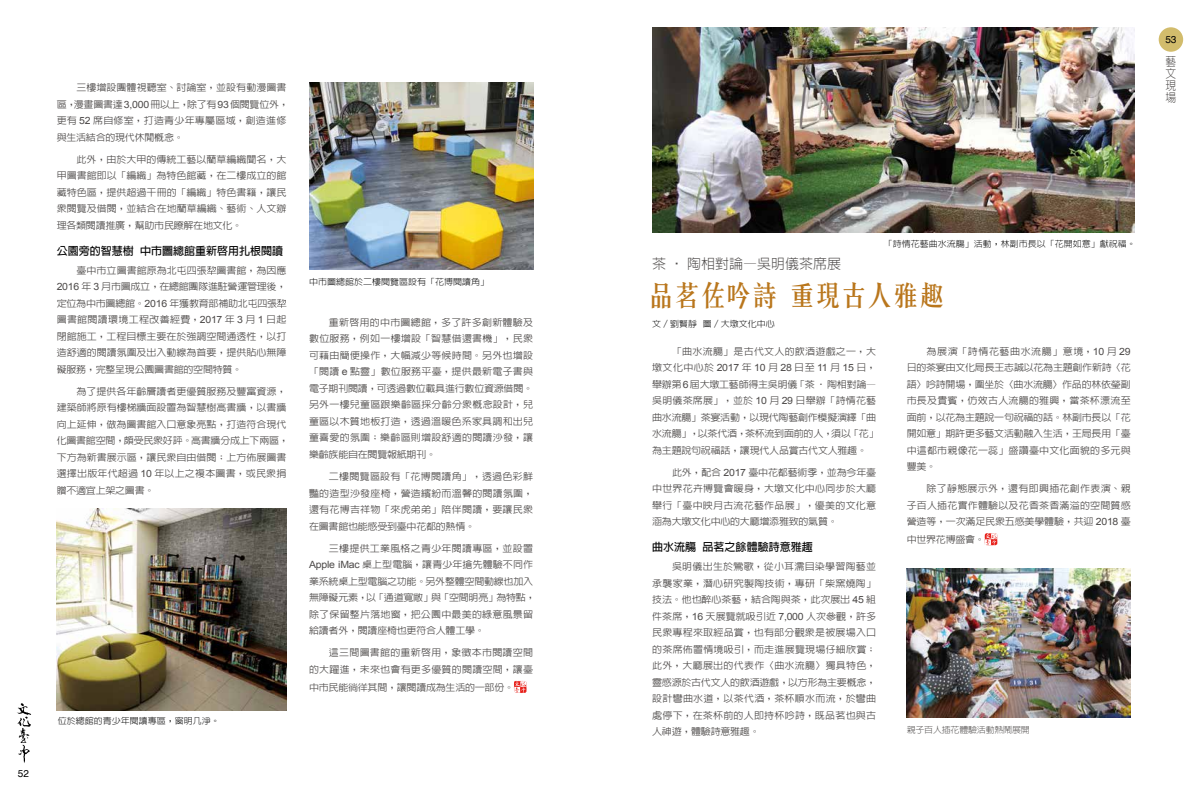
<style>
.page{position:relative;width:1191px;height:794px;background:#fff}
.page>*{position:absolute;margin:0;border:0;box-sizing:border-box;transform-origin:0 0}
.t1{font:500 28px "C Song 3 HK";letter-spacing:-.075em;color:#b9761c}
.t2{font:300 14px "AR Hei B5";color:#4c4948}
.t3{font:300 12px/12px "AR Hei B5";color:#4c4948;text-align:justify;scale:.9 1}
.t4{font:700 11px "AR Hei B5";color:#000}
.t5{font:10px "Helvetica";color:#000}
.t6{font:500 9.5px/16.5px "AR Hei B5";color:#4c4948;text-align:justify;scale:1.05 1}
.t7{font:500 9.5px/16.5px "AR Hei B5";letter-spacing:-.025em;color:#4c4948;scale:1.05 1}
.t8{font:500 9.5px/16.5px "AR Hei B5";letter-spacing:.025em;color:#4c4948;text-align:right;scale:1.05 1}
.t9{font:300 8.6px "AR Hei B5";color:#000;scale:1.05 1}
.t10{font:300 8.6px "AR Hei B5";letter-spacing:-.025em;color:#4c4948;scale:1.05 1}
.s1{font-family:"Arial";font-weight:400;font-size:10px}
</style>
<div class="page">
<svg style="left:984px;top:533px;width:14px;height:12px"></svg>
<img style="left:652px;top:27px;width:482px;height:205px">
<img style="left:906px;top:568px;width:224px;height:149px">
<svg style="left:207px;top:266px;width:9px;height:9px"></svg>
<svg style="left:277px;top:299px;width:9px;height:9px"></svg>
<svg style="left:514px;top:681px;width:13px;height:12px"></svg>
<img style="left:309px;top:82px;width:224px;height:187px">
<img style="left:57px;top:508px;width:229px;height:202px">
<div style="left:1158px;top:27px;width:25px;height:25px;background:#d2bc6c;border-radius:50%"></div>
<svg style="left:17px;top:703px;width:14px;height:60px"></svg>
<p class="t5" style="left:18px;top:768px;width:13px">52</p>
<p class="t6" style="left:57px;top:79px;width:223px;text-align:left;text-indent:20px">三樓增設團體視聽室、討論室，並設有動漫圖書區，漫畫圖書達<span class="s1">3,000</span>冊以上，除了有<span class="s1">93</span>個閱覽位外，更有 <span class="s1">52</span> 席自修室，打造青少年專屬區域，創造進修與生活結合的現代休閒概念。</p>
<p class="t6" style="left:57px;top:151px;width:220px;text-indent:20px">此外，由於大甲的傳統工藝以藺草編織聞名，大甲圖書館即以「編織」為特色館藏，在二樓成立的館藏特色區，提供超過千冊的「編織」特色書籍，讓民眾閱覽及借閱，並結合在地藺草編織、藝術、人文辦理各類閱讀推廣，幫助市民瞭解在地文化。</p>
<p class="t4" style="left:57px;top:245px;width:228px">公園旁的智慧樹 中市圖總館重新啟用扎根閱讀</p>
<p class="t6" style="left:57px;top:262px;width:220px;text-align:left;text-indent:20px">臺中市立圖書館原為北屯四張 圖書館，為因應<br><span class="s1">2016</span> 年 <span class="s1">3</span> 月市圖成立，在總館團隊進駐營運管理後，定位為中市圖總館。<span class="s1">2016</span> 年獲教育部補助北屯四張圖書館閱讀環境工程改善經費，<span class="s1">2017</span> 年 <span class="s1">3</span> 月 <span class="s1">1</span> 日起閉館施工，工程目標主要在於強調空間通透性，以打造舒適的閱讀氛圍及出入動線為首要，提供貼心無障礙服務，完整呈現公園圖書館的空間特質。</p>
<p class="t6" style="left:57px;top:383px;width:223px;text-align:left;text-indent:20px">為了提供各年齡層讀者更優質服務及豐富資源，建築師將原有樓梯牆面設置為智慧樹高書牆，以書牆向上延伸，做為圖書館入口意象亮點，打造符合現代化圖書館空間，頗受民眾好評。高書牆分成上下兩區，下方為新書展示區，讓民眾自由借閱；上方佈展圖書選擇出版年代超過 <span class="s1">10</span> 年以上之複本圖書，或民眾捐贈不適宜上架之圖書。</p>
<p class="t9" style="left:58px;top:716px;width:156px">位於總館的青少年閱讀專區，窗明几淨。</p>
<p class="t9" style="left:309px;top:278px;width:173px">中市圖總館於二樓閱覽區設有「花博閱讀角」</p>
<p class="t6" style="left:309px;top:314px;width:215px;text-indent:20px">重新啟用的中市圖總館，多了許多創新體驗及數位服務，例如一樓增設「智慧借還書機」，民眾可藉由簡便操作，大幅減少等候時間。另外也增設「閱讀 <span class="s1">e</span> 點靈」數位服務平臺，提供最新電子書與電子期刊閱讀，可透過數位載具進行數位資源借閱。另外一樓兒童區跟樂齡區採分齡分眾概念設計，兒童區以木質地板打造，透過溫暖色系家具調和出兒童喜愛的氛圍；樂齡區則增設舒適的閱讀沙發，讓樂齡族能自在閱覽報紙期刊。</p>
<p class="t6" style="left:309px;top:468px;width:215px;text-indent:20px">二樓閱覽區設有「花博閱讀角」，透過色彩鮮豔的造型沙發座椅，營造繽紛而溫馨的閱讀氛圍，還有花博吉祥物「來虎弟弟」陪伴閱讀，要讓民眾在圖書館也能感受到臺中花都的熱情。</p>
<p class="t6" style="left:309px;top:540px;width:217px;text-align:left;text-indent:20px">三樓提供工業風格之青少年閱讀專區，並設置<br><span class="s1">Apple iMac</span> 桌上型電腦，讓青少年搶先體驗不同作業系統桌上型電腦之功能。另外整體空間動線也加入無障礙元素，以「通道寬敞」與「空間明亮」為特點，除了保留整片落地窗，把公園中最美的綠意風景留給讀者外，閱讀座椅也更符合人體工學。</p>
<p class="t8" style="left:309px;top:644px;width:215px">這三間圖書館的重新啟用，象徵本市閱讀空間<br>的大躍進，未來也會有更多優質的閱讀空間，讓臺</p>
<p class="t7" style="left:309px;top:678px;width:197px">中市民能徜徉其間，讓閱讀成為生活的一部份。</p>
<p class="t5" style="left:1165px;top:33px;width:13px">53</p>
<p class="t3" style="left:1165px;top:55px;width:13px">藝文現場</p>
<h2 class="t2" style="left:652px;top:256px;width:190px">茶 ‧ 陶相對論—吳明儀茶席展</h2>
<p class="t9" style="left:884px;top:239px;width:242px">「詩情花藝曲水流觴」活動，林副市長以「花開如意」獻祝福。</p>
<h1 class="t1" style="left:647px;top:273px;width:300px">品茗佐吟詩 重現古人雅趣</h1>
<p class="t9" style="left:652px;top:320px;width:118px">文／劉賢靜 圖／大墩文化中心</p>
<p class="t7" style="left:652px;top:343px;width:217px;text-indent:20px">「曲水流觴」是古代文人的飲酒遊戲之一，大墩文化中心於 <span class="s1">2017</span> 年 <span class="s1">10</span> 月 <span class="s1">28</span> 日至 <span class="s1">11</span> 月 <span class="s1">15</span> 日，舉辦第<span class="s1">6</span>屆大墩工藝師得主吳明儀「茶•陶相對論—吳明儀茶席展」，並於 <span class="s1">10</span> 月 <span class="s1">29</span> 日舉辦「詩情花藝曲水流觴」茶宴活動，以現代陶藝創作模擬演繹「曲水流觴」，以茶代酒，茶杯流到面前的人，須以「花」為主題說句祝福話，讓現代人品賞古代文人雅趣。</p>
<p class="t6" style="left:652px;top:464px;width:215px;text-indent:20px">此外，配合 <span class="s1">2017</span> 臺中花都藝術季，並為今年臺中世界花卉博覽會暖身，大墩文化中心同步於大廳舉行「臺中映月古流花藝作品展」，優美的文化意涵為大墩文化中心的大廳增添雅致的氣質。</p>
<p class="t4" style="left:652px;top:542px;width:162px">曲水流觴 品茗之餘體驗詩意雅趣</p>
<p class="t6" style="left:652px;top:558px;width:215px;text-indent:20px">吳明儀出生於鶯歌，從小耳濡目染學習陶藝並承襲家業，潛心研究製陶技術，專研「柴窯燒陶」技法。他也醉心茶藝，結合陶與茶，此次展出 <span class="s1">45</span> 組件茶席，<span class="s1">16</span> 天展覽就吸引近 <span class="s1">7,000</span> 人次參觀，許多民眾專程來取經品賞，也有部分觀眾是被展場入口的茶席佈置情境吸引，而走進展覽現場仔細欣賞；此外，大廳展出的代表作〈曲水流觴〉獨具特色，靈感源於古代文人的飲酒遊戲，以方形為主要概念，設計彎曲水道，以茶代酒，茶杯順水而流，於彎曲處停下，在茶杯前的人即持杯吟詩，既品茗也與古人神遊，體驗詩意雅趣。</p>
<p class="t6" style="left:906px;top:343px;width:215px;text-indent:20px">為展演「詩情花藝曲水流觴」意境，<span class="s1">10</span> 月 <span class="s1">29</span>日的茶宴由文化局長王志誠以花為主題創作新詩〈花語〉吟詩開場，圍坐於〈曲水流觴〉作品的林依瑩副市長及貴賓，仿效古人流觴的雅興，當茶杯漂流至面前，以花為主題說一句祝福的話。林副市長以「花開如意」期許更多藝文活動融入生活，王局長用「臺中這都市親像花一蕊」盛讚臺中文化面貌的多元與豐美。</p>
<p class="t6" style="left:906px;top:480px;width:215px;text-indent:20px">除了靜態展示外，還有即興插花創作表演、親子百人插花實作體驗以及花香茶香滿溢的空間質感營造等，一次滿足民眾五感美學體驗，共迎 <span class="s1">2018</span> 臺</p>
<p class="t7" style="left:906px;top:531px;width:76px">中世界花博盛會。</p>
<p class="t10" style="left:906px;top:725px;width:119px">親子百人插花體驗活動熱鬧展開</p>
</div>
